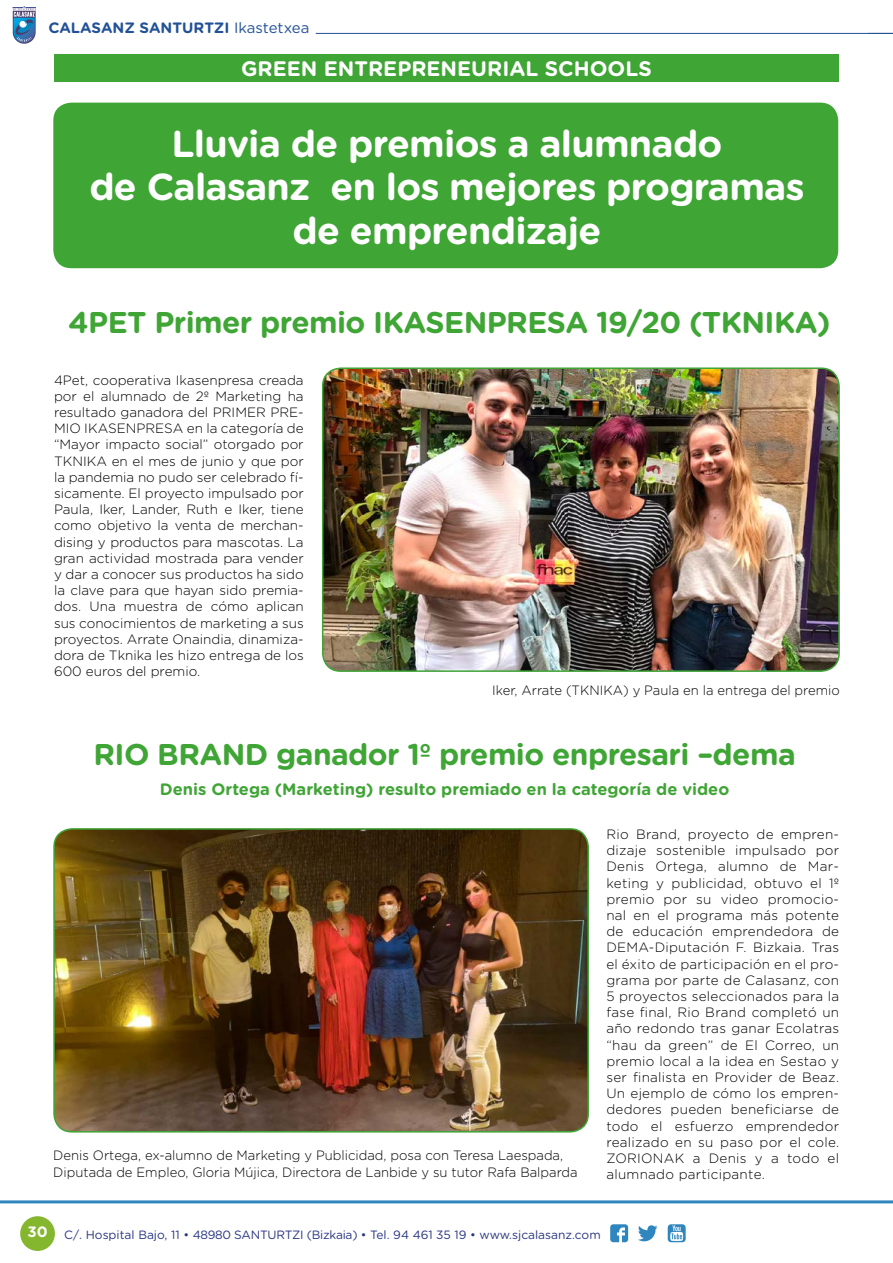
<style>
.page{position:relative;width:893px;height:1263px;background:#fff}
.page>*{position:absolute;margin:0;border:0;box-sizing:border-box;transform-origin:0 0}
.t1{font:700 37.5px/43.5px "Gotham Rounded";letter-spacing:-.02em;color:#fff;text-align:center}
.t2{font:700 30px "Gotham Rounded";letter-spacing:-.02em;color:#3fa535}
.t3{font:700 21px "Gotham Rounded";color:#fff}
.t4{font:700 16.5px "Gotham Rounded";color:#3fa535}
.t5{font:700 15px "Gotham Rounded";color:#225197}
.t6{font:700 15px "Gotham Rounded";color:#fff}
.t7{font:300 13.5px/16.2px "Gotham Rounded";color:#000;text-align:justify}
.t8{font:12px "Gotham Rounded";color:#283583}
.s1{font-weight:400}
</style>
<div class="page">
<svg style="left:13px;top:6px;width:23px;height:38px"></svg>
<div style="left:20px;top:1216px;width:35px;height:35px;background:#84b72d;border-radius:50%"></div>
<hr style="left:0;top:1200px;width:893px;height:3px;background:#2f85bd">
<hr style="left:316px;top:33px;width:577px;height:1px;background:#225197">
<svg style="left:638px;top:1225px;width:19px;height:16px"></svg>
<svg style="left:610px;top:1224px;width:18px;height:18px"></svg>
<svg style="left:668px;top:1224px;width:18px;height:18px"></svg>
<div style="left:53px;top:103px;width:785px;height:165px;background:#3fa535;border-radius:18px"></div>
<div style="left:54px;top:54px;width:785px;height:28px;background:#3fa535"></div>
<img style="left:323px;top:370px;width:516px;height:301px">
<div style="left:322px;top:367px;width:518px;height:305px;border:2px solid #3fa535;border-radius:18px"></div>
<img style="left:54px;top:829px;width:534px;height:303px">
<div style="left:53px;top:828px;width:536px;height:304px;border:2px solid #3fa535;border-radius:18px"></div>
<p class="t5" style="left:48px;top:17px;width:262px">CALASANZ SANTURTZI <span class="s1">Ikastetxea</span></p>
<h3 class="t3" style="left:241px;top:53px;width:412px">GREEN ENTREPRENEURIAL SCHOOLS</h3>
<h1 class="t1" style="left:89px;top:120px;width:717px">Lluvia de premios a alumnado<br>de Calasanz en los mejores programas de emprendizaje</h1>
<h2 class="t2" style="left:68px;top:300px;width:764px">4PET Primer premio IKASENPRESA 19/20 (TKNIKA)</h2>
<p class="t7" style="left:54px;top:371px;width:251px">4Pet, cooperativa Ikasenpresa creada por el alumnado de 2º Marketing ha resultado ganadora del PRIMER PRE-MIO IKASENPRESA en la categoría de “Mayor impacto social” otorgado por TKNIKA en el mes de junio y que por la pandemia no pudo ser celebrado fí&shy;sicamente. El proyecto impulsado por Paula, Iker, Lander, Ruth e Iker, tiene como objetivo la venta de merchan&shy;dising y productos para mascotas. La gran actividad mostrada para vender y dar a conocer sus productos ha sido la clave para que hayan sido premia&shy;dos. Una muestra de cómo aplican sus conocimientos de marketing a sus proyectos. Arrate Onaindia, dinamiza&shy;dora de Tknika les hizo entrega de los 600 euros del premio.</p>
<p class="t7" style="left:492px;top:682px;width:349px">Iker, Arrate (TKNIKA) y Paula en la entrega del premio</p>
<h2 class="t2" style="left:93px;top:733px;width:704px">RIO BRAND ganador 1º premio enpresari –dema</h2>
<p class="t4" style="left:160px;top:777px;width:571px">Denis Ortega (Marketing) resulto premiado en la categoría de video</p>
<p class="t7" style="left:53px;top:1147px;width:526px">Denis Ortega, ex-alumno de Marketing y Publicidad, posa con Teresa Laespada,<br>Diputada de Empleo, Gloria Mújica, Directora de Lanbide y su tutor Rafa Balparda</p>
<p class="t7" style="left:606px;top:825px;width:234px">Rio Brand, proyecto de empren&shy;dizaje sostenible impulsado por Denis Ortega, alumno de Mar&shy;keting y publicidad, obtuvo el 1º premio por su video promocio&shy;nal en el programa más potente de educación emprendedora de DEMA-Diputación F. Bizkaia. Tras el éxito de participación en el pro&shy;grama por parte de Calasanz, con 5 proyectos seleccionados para la fase final, Rio Brand completó un año redondo tras ganar Ecolatras “hau da green” de El Correo, un premio local a la idea en Sestao y ser finalista en Provider de Beaz.<br>Un ejemplo de cómo los empren&shy;dedores pueden beneficiarse de todo el esfuerzo emprendedor realizado en su paso por el cole.<br>ZORIONAK a Denis y a todo el alumnado participante.</p>
<p class="t6" style="left:27px;top:1221px;width:22px">30</p>
<p class="t8" style="left:64px;top:1226px;width:538px">C/. Hospital Bajo, 11 • 48980 SANTURTZI (Bizkaia) • Tel. 94 461 35 19 • www.sjcalasanz.com</p>
</div>
